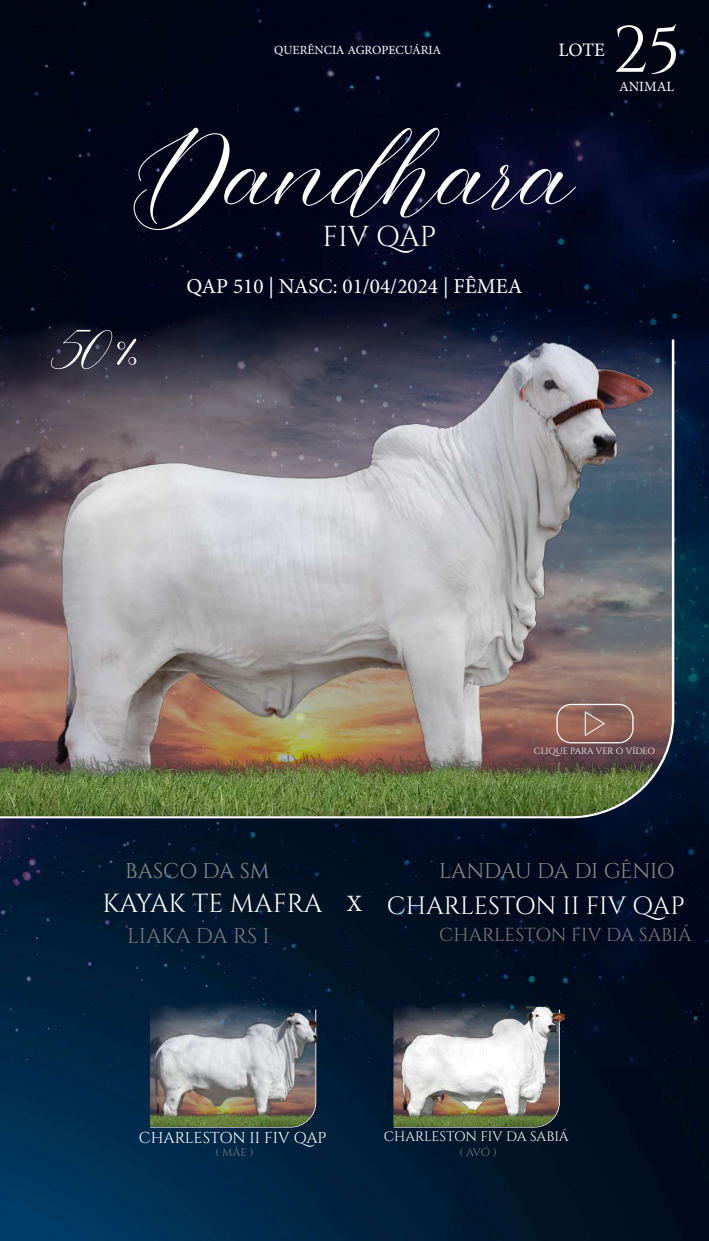
<style>
.page{position:relative;width:709px;height:1241px;background:#fff}
.page>*{position:absolute;margin:0;border:0;box-sizing:border-box;transform-origin:0 0}
.t1{font:89.75px "Amira";color:#fff}
.t2{font:65.25px "Cinzel";color:#fff}
.t3{font:55.88px "Amira";color:#fff}
.t4{font:28.75px "Cinzel";color:#fff}
.t5{font:26px "Cinzel";color:#fff}
.t6{font:25px "Cinzel";color:#fff}
.t7{font:23.38px "Minion Pro";color:#fff}
.t8{font:21.38px "Cinzel";letter-spacing:-.01em;color:#8c8b8b}
.t9{font:21.38px "Cinzel";letter-spacing:-.01em;color:#7c797d}
.t10{font:21.25px "Minion Pro";color:#fff}
.t11{font:19px "Minion Pro";color:#fff}
.t12{font:18.75px "Cinzel";color:#7c797d}
.t13{font:15.75px "Cinzel";color:#fff}
.t14{font:14.12px "Minion Pro";color:#fff}
.t15{font:13.75px "Cinzel";color:#fff}
.t16{font:12.5px "Minion Pro";color:#fff}
.t17{font:11.25px "Cinzel";letter-spacing:-.015em;color:#7c797d}
.t18{font:9px "Cinzel";letter-spacing:-.015em;color:#fff}
</style>
<div class="page">
<img style="left:0;top:0;width:709px;height:1240px">
<img style="left:0;top:297px;width:672px;height:519px">
<img style="left:23px;top:316px;width:641px;height:431px">
<img style="left:0;top:747px;width:666px;height:69px">
<div style="left:556px;top:703px;width:77px;height:40px;border:1px solid #fff;border-radius:14px"></div>
<svg style="left:584px;top:710px;width:22px;height:27px"></svg>
<img style="left:150px;top:998px;width:165px;height:128px">
<img style="left:393px;top:998px;width:166px;height:128px">
<img style="left:153px;top:1009px;width:168px;height:114px">
<img style="left:402px;top:1006px;width:162px;height:117px">
<img style="left:150px;top:1109px;width:164px;height:17px">
<img style="left:393px;top:1109px;width:165px;height:17px">
<p class="t16" style="left:274px;top:42px;width:168px">QUERÊNCIA AGROPECUÁRIA</p>
<p class="t11" style="left:558px;top:37px;width:48px">LOTE</p>
<h2 class="t2" style="left:612px;top:12px;width:70px">25</h2>
<p class="t14" style="left:619px;top:77px;width:57px">ANIMAL</p>
<h1 class="t1" style="left:134px;top:121px;width:443px">Dandhara</h1>
<h3 class="t4" style="left:322px;top:220px;width:115px">FIV QAP</h3>
<p class="t10" style="left:186px;top:271px;width:337px">QAP 510 | NASC: 01/04/2024 | FÊMEA</p>
<h3 class="t3" style="left:55px;top:317px;width:85px">50%</h3>
<p class="t18" style="left:534px;top:745px;width:123px">CLIQUE PARA VER O VÍDEO</p>
<p class="t8" style="left:125px;top:858px;width:146px">BASCO DA SM</p>
<p class="t8" style="left:439px;top:858px;width:237px">LANDAU DA DI GÊNIO</p>
<p class="t7" style="left:347px;top:887px;width:17px">X</p>
<p class="t5" style="left:102px;top:888px;width:221px">KAYAK TE MAFRA</p>
<p class="t6" style="left:387px;top:890px;width:299px">CHARLESTON II FIV QAP</p>
<p class="t9" style="left:127px;top:923px;width:144px">LIAKA DA RS I</p>
<p class="t12" style="left:439px;top:923px;width:254px">CHARLESTON FIV DA SABIÁ</p>
<p class="t13" style="left:139px;top:1128px;width:189px">CHARLESTON II FIV QAP</p>
<p class="t15" style="left:384px;top:1128px;width:186px">CHARLESTON FIV DA SABIÁ</p>
<p class="t17" style="left:215px;top:1145px;width:40px">( MÃE )</p>
<p class="t17" style="left:459px;top:1145px;width:39px">( AVÓ )</p>
</div>
